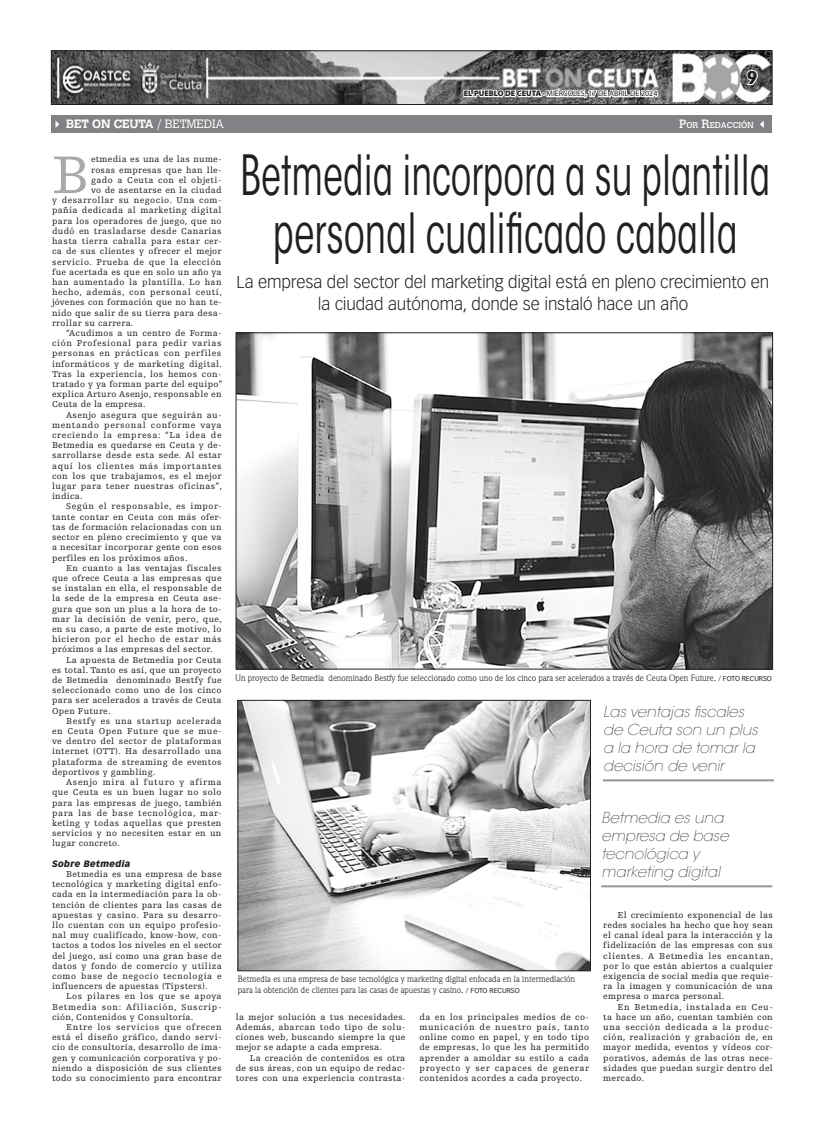
<style>
.page{position:relative;width:823px;height:1134px;background:#fff}
.page>*{position:absolute;margin:0;border:0;box-sizing:border-box;transform-origin:0 0}
._00_Texto_Capit{font:56px "Egyptienne FLT Std";color:#a8a9ad}
._00_TIT-Repor{font:condensed 55px/58px "ITC Avant Garde Std";color:#231f20;text-align:center;scale:.76 1}
.D_00_NUMERO_DERECHA{font:900 18px "Vectora LT Std";color:#231f20}
._00_SUB-Repor{font:300 17px/22px "Vectora LT Std";letter-spacing:-.005em;color:#231f20;text-align:center}
._06_Sumario_Repor{font:italic 200 15px/18px "ITC Avant Garde Std";color:#231f20}
._00_CINTILLO_2{font:700 12px "Calvert MT Std";letter-spacing:-.01em;color:#fff}
._00_Texto_2{font:9px/10.2px "Egyptienne FLT Std";letter-spacing:.03em;color:#231f20;text-align:justify}
._00_Texto_Capit-2{font:9px "Egyptienne FLT Std";letter-spacing:.04em;color:#231f20}
._07_Pie_de_foto{font:9px/10.8px "Weidemann Std";color:#231f20}
._00_Texto_Capit-3{font:9px "Egyptienne FLT Std";letter-spacing:.06em;color:#231f20}
._05_Ladillo{font:italic 900 9px "Vectora LT Std";letter-spacing:.03em;color:#231f20}
._00_CINTILLO_2-2{font:8.4px "Calvert MT Std";letter-spacing:-.015em;color:#fff}
._10_EL_PUEBLO_DE_CEU{font:8px "Myriad Pro";color:#231f20}
._07_Pie_de_foto-2{font:7px "Vectora LT Std";color:#231f20}
.s1{font-weight:900}
.s2{font-weight:300}
.s3{font-size:12px}
.s4{font-family:"Vectora LT Std";font-size:7px}
</style>
<div class="page">
<img style="left:238px;top:335px;width:532px;height:323px">
<svg style="left:235px;top:658px;width:538px;height:87px"></svg>
<svg style="left:603px;top:779px;width:170px;height:2px"></svg>
<img style="left:239px;top:702px;width:349px;height:267px">
<div style="left:237px;top:700px;width:353px;height:271px;border:1px solid #231f20"></div>
<div style="left:51px;top:116px;width:720px;height:17px;background:#808285"></div>
<svg style="left:601px;top:885px;width:171px;height:2px"></svg>
<img style="left:53px;top:53px;width:717px;height:50px">
<div style="left:51px;top:51px;width:721px;height:54px;border:1px solid #231f20"></div>
<svg style="left:745px;top:69px;width:13px;height:18px"></svg>
<svg style="left:462px;top:74px;width:197px;height:31px"></svg>
<p class="_10_EL_PUEBLO_DE_CEU" style="left:463px;top:89px;width:195px"><span class="s1">EL PUEBLO DE CEUTA ·</span> MIÉRCOLES, 17 DE ABRIL DE 2024</p>
<p class="D_00_NUMERO_DERECHA" style="left:746px;top:66px;width:12px">9</p>
<p class="_00_CINTILLO_2" style="left:51px;top:117px;width:174px">✔ BET ON CEUTA <span class="s2">/ BETMEDIA</span></p>
<p class="_00_CINTILLO_2-2" style="left:678px;top:121px;width:91px"><span class="s3">P</span>OR <span class="s3">R</span>EDACCIÓN ✓</p>
<p class="_00_TIT-Repor" style="left:240px;top:146px;width:698px">Betmedia incorpora a su plantilla personal cualificado caballa</p>
<p class="_00_Texto_Capit" style="left:52px;top:144px;width:39px">B</p>
<p class="_00_Texto_Capit-2" style="left:91px;top:155px;width:132px">etmedia es una de las nume-</p>
<p class="_00_Texto_Capit-2" style="left:91px;top:165px;width:132px">rosas empresas que han lle-</p>
<p class="_00_Texto_Capit-2" style="left:91px;top:175px;width:132px">gado a Ceuta con el objeti-</p>
<p class="_00_Texto_Capit-2" style="left:91px;top:185px;width:132px">vo de asentarse en la ciudad</p>
<p class="_00_Texto_Capit-2" style="left:52px;top:195px;width:171px">y desarrollar su negocio. Una com-</p>
<p class="_00_Texto_Capit-2" style="left:52px;top:206px;width:171px">pañía dedicada al marketing digital</p>
<p class="_00_Texto_Capit-2" style="left:52px;top:216px;width:171px">para los operadores de juego, que no</p>
<p class="_00_Texto_Capit-2" style="left:52px;top:226px;width:171px">dudó en trasladarse desde Canarias</p>
<p class="_00_Texto_Capit-2" style="left:52px;top:236px;width:171px">hasta tierra caballa para estar cer-</p>
<p class="_00_Texto_Capit-2" style="left:52px;top:246px;width:171px">ca de sus clientes y ofrecer el mejor</p>
<p class="_00_Texto_Capit-2" style="left:52px;top:257px;width:171px">servicio. Prueba de que la elección</p>
<p class="_00_Texto_Capit-2" style="left:52px;top:267px;width:171px">fue acertada es que en solo un año ya</p>
<p class="_00_Texto_Capit-2" style="left:52px;top:277px;width:171px">han aumentado la plantilla. Lo han</p>
<p class="_00_Texto_Capit-3" style="left:52px;top:287px;width:171px">hecho, además, con personal ceutí,</p>
<p class="_00_Texto_Capit-2" style="left:52px;top:297px;width:171px">jóvenes con formación que no han te-</p>
<p class="_00_Texto_Capit-2" style="left:52px;top:308px;width:171px">nido que salir de su tierra para desa-</p>
<p class="_00_Texto_Capit-2" style="left:52px;top:318px;width:83px">rrollar su carrera.</p>
<p class="_00_Texto_2" style="left:52px;top:328px;width:172px;text-indent:14px">“Acudimos a un centro de Forma&shy;ción Profesional para pedir varias personas en prácticas con perfiles informáticos y de marketing digital.<br>Tras la experiencia, los hemos con&shy;tratado y ya forman parte del equipo” explica Arturo Asenjo, responsable en Ceuta de la empresa.</p>
<p class="_00_Texto_2" style="left:52px;top:410px;width:171px;text-indent:14px">Asenjo asegura que seguirán au&shy;mentando personal conforme vaya creciendo la empresa: “La idea de Betmedia es quedarse en Ceuta y de&shy;sarrollarse desde esta sede. Al estar aquí los clientes más importantes con los que trabajamos, es el mejor lugar para tener nuestras oficinas”, indica.</p>
<p class="_00_Texto_2" style="left:52px;top:502px;width:171px;text-indent:14px">Según el responsable, es impor&shy;tante contar en Ceuta con más ofer&shy;tas de formación relacionadas con un sector en pleno crecimiento y que va a necesitar incorporar gente con esos perfiles en los próximos años.</p>
<p class="_00_Texto_2" style="left:52px;top:563px;width:171px;text-indent:14px">En cuanto a las ventajas fiscales que ofrece Ceuta a las empresas que se instalan en ella, el responsable de la sede de la empresa en Ceuta ase&shy;gura que son un plus a la hora de to&shy;mar la decisión de venir, pero, que, en su caso, a parte de este motivo, lo hicieron por el hecho de estar más próximos a las empresas del sector.</p>
<p class="_00_Texto_2" style="left:52px;top:655px;width:171px;text-indent:14px">La apuesta de Betmedia por Ceuta es total. Tanto es así, que un proyecto de Betmedia denominado Bestfy fue seleccionado como uno de los cinco para ser acelerados a través de Ceuta Open Future.</p>
<p class="_00_Texto_2" style="left:52px;top:716px;width:171px;text-indent:14px">Bestfy es una startup acelerada en Ceuta Open Future que se mue&shy;ve dentro del sector de plataformas internet (OTT). Ha desarrollado una plataforma de streaming de eventos deportivos y gambling.</p>
<p class="_00_Texto_2" style="left:52px;top:777px;width:171px;text-indent:14px">Asenjo mira al futuro y afirma que Ceuta es un buen lugar no solo para las empresas de juego, también para las de base tecnológica, mar&shy;keting y todas aquellas que presten servicios y no necesiten estar en un lugar concreto.</p>
<p class="_05_Ladillo" style="left:52px;top:858px;width:80px">Sobre Betmedia</p>
<p class="_00_Texto_2" style="left:52px;top:869px;width:171px;text-indent:14px">Betmedia es una empresa de base tecnológica y marketing digital enfo&shy;cada en la intermediación para la ob&shy;tención de clientes para las casas de apuestas y casino. Para su desarro&shy;llo cuentan con un equipo profesio&shy;nal muy cualificado, know-how, con&shy;tactos a todos los niveles en el sector del juego, así como una gran base de datos y fondo de comercio y utiliza como base de negocio tecnología e influencers de apuestas (Tipsters).</p>
<p class="_00_Texto_2" style="left:52px;top:991px;width:171px;text-indent:14px">Los pilares en los que se apoya Betmedia son: Afiliación, Suscrip&shy;ción, Contenidos y Consultoría.</p>
<p class="_00_Texto_2" style="left:52px;top:1022px;width:171px;text-indent:14px">Entre los servicios que ofrecen está el diseño gráfico, dando servi&shy;cio de consultoría, desarrollo de ima&shy;gen y comunicación corporativa y po&shy;niendo a disposición de sus clientes todo su conocimiento para encontrar</p>
<p class="_00_Texto_2" style="left:236px;top:1012px;width:171px">la mejor solución a tus necesidades.<br>Además, abarcan todo tipo de solu&shy;ciones web, buscando siempre la que mejor se adapte a cada empresa.</p>
<p class="_00_SUB-Repor" style="left:236px;top:271px;width:534px">La empresa del sector del marketing digital está en pleno crecimiento en la ciudad autónoma, donde se instaló hace un año</p>
<p class="_07_Pie_de_foto" style="left:235px;top:673px;width:537px">Un proyecto de Betmedia denominado Bestfy fue seleccionado como uno de los cinco para ser acelerados a través de Ceuta Open Future. <span class="s4">/ FOTO RECURSO</span></p>
<p class="_06_Sumario_Repor" style="left:603px;top:703px;width:156px">Las ventajas fiscales de Ceuta son un plus a la hora de tomar la decisión de venir</p>
<p class="_06_Sumario_Repor" style="left:601px;top:809px;width:128px">Betmedia es una empresa de base tecnológica y marketing digital</p>
<p class="_00_Texto_2" style="left:603px;top:910px;width:171px;text-indent:14px">El crecimiento exponencial de las redes sociales ha hecho que hoy sean el canal ideal para la interacción y la fidelización de las empresas con sus clientes. A Betmedia les encantan, por lo que están abiertos a cualquier exigencia de social media que requie&shy;ra la imagen y comunicación de una empresa o marca personal.</p>
<p class="_00_Texto_2" style="left:603px;top:1002px;width:171px;text-indent:14px">En Betmedia, instalada en Ceu&shy;ta hace un año, cuentan también con una sección dedicada a la produc&shy;ción, realización y grabación de, en mayor medida, eventos y vídeos cor&shy;porativos, además de las otras nece&shy;sidades que puedan surgir dentro del mercado.</p>
<p class="_07_Pie_de_foto" style="left:238px;top:973px;width:339px">Betmedia es una empresa de base tecnológica y marketing digital enfocada en la intermediación para la obtención de clientes para las casas de apuestas y casino. <span class="s4">/ FOTO RECURS</span></p>
<p class="_07_Pie_de_foto-2" style="left:514px;top:986px;width:6px">O</p>
<p class="_00_Texto_2" style="left:419px;top:1012px;width:171px">da en los principales medios de co&shy;municación de nuestro país, tanto online como en papel, y en todo tipo de empresas, lo que les ha permitido aprender a amoldar su estilo a cada proyecto y ser capaces de generar contenidos acordes a cada proyecto.</p>
<p class="_00_Texto_2" style="left:236px;top:1053px;width:171px;text-indent:14px">La creación de contenidos es otra de sus áreas, con un equipo de redac&shy;tores con una experiencia contrasta-</p>
</div>
